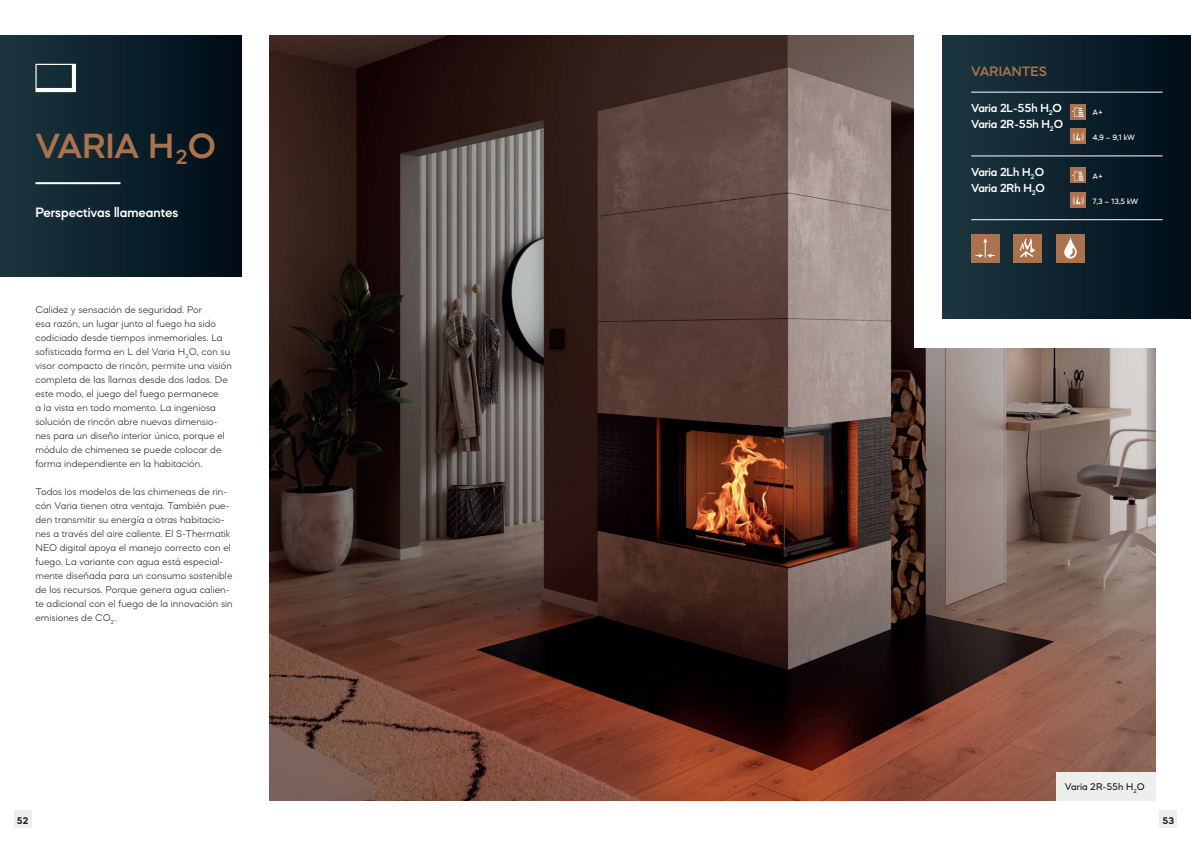
<style>
.page{position:relative;width:1191px;height:842px;background:#fff}
.page>*{position:absolute;margin:0;border:0;box-sizing:border-box;transform-origin:0 0}
.t1{font:600 36px "Mazzard M";letter-spacing:-.005em;color:#ab724e}
.t2{font:600 14px "Mazzard M";color:#fff}
.t3{font:600 14px "Mazzard M";color:#ab724e}
.t4{font:600 12px/15.5px "Mazzard M";letter-spacing:-.01em;color:#fff}
.t5{font:300 10px/14px "Mazzard M";letter-spacing:.005em;color:#231f20}
.t6{font:500 10px "Mazzard M";letter-spacing:.01em;color:#231f20}
.t7{font:700 10px "Mazzard M";color:#231f20}
.t8{font:500 8px "Mazzard M";color:#fff}
</style>
<div class="page">
<img style="left:269px;top:35px;width:886px;height:766px">
<div style="left:914px;top:0;width:277px;height:347px;background:#fff"></div>
<div style="left:943px;top:35px;width:248px;height:284px;background:linear-gradient(to right,#1d3841,#010f1a)"></div>
<div style="left:971px;top:234px;width:28px;height:28px;background:#ab724e"></div>
<svg style="left:975px;top:238px;width:20px;height:20px"></svg>
<div style="left:1013px;top:234px;width:29px;height:28px;background:#ab724e"></div>
<svg style="left:1020px;top:238px;width:15px;height:19px"></svg>
<div style="left:1056px;top:772px;width:99px;height:29px;background:#edefed"></div>
<div style="left:1056px;top:234px;width:28px;height:28px;background:#ab724e"></div>
<svg style="left:1064px;top:237px;width:13px;height:22px"></svg>
<div style="left:0;top:35px;width:241px;height:241px;background:linear-gradient(to right,#1a363f,#000c17)"></div>
<hr style="left:35px;top:182px;width:85px;height:2px;background:#fff">
<svg style="left:35px;top:64px;width:41px;height:28px"></svg>
<hr style="left:971px;top:92px;width:99px;height:1px;background:#fff">
<svg style="left:1070px;top:92px;width:17px;height:1px"></svg>
<hr style="left:1087px;top:92px;width:75px;height:1px;background:#fff">
<hr style="left:971px;top:156px;width:99px;height:1px;background:#fff">
<svg style="left:1070px;top:156px;width:17px;height:1px"></svg>
<hr style="left:1087px;top:156px;width:75px;height:1px;background:#fff">
<hr style="left:971px;top:219px;width:99px;height:1px;background:#fff">
<svg style="left:1070px;top:219px;width:17px;height:1px"></svg>
<hr style="left:1087px;top:219px;width:75px;height:1px;background:#fff">
<div style="left:1070px;top:104px;width:16px;height:15px;background:#ab724e"></div>
<svg style="left:1072px;top:107px;width:12px;height:10px"></svg>
<div style="left:1070px;top:129px;width:16px;height:15px;background:#ab724e"></div>
<svg style="left:1072px;top:132px;width:12px;height:9px"></svg>
<div style="left:1070px;top:168px;width:16px;height:15px;background:#ab724e"></div>
<svg style="left:1072px;top:170px;width:12px;height:11px"></svg>
<div style="left:1070px;top:192px;width:16px;height:16px;background:#ab724e"></div>
<svg style="left:1072px;top:196px;width:12px;height:9px"></svg>
<div style="left:14px;top:811px;width:17px;height:17px;background:#edefed"></div>
<div style="left:1159px;top:811px;width:17px;height:17px;background:#edefed"></div>
<h1 class="t1" style="left:35px;top:124px;width:182px">VARIA H<sub>2</sub>O</h1>
<h2 class="t2" style="left:35px;top:204px;width:144px">Perspectivas llameantes</h2>
<p class="t5" style="left:35px;top:303px;width:198px">Calidez y sensación de seguridad. Por<br>esa razón, un lugar junto al fuego ha sido codiciado desde tiempos inmemoriales. La sofisticada forma en L del Varia H<sub>2</sub>O, con su visor compacto de rincón, permite una visión completa de las llamas desde dos lados. De este modo, el juego del fuego permanece<br>a la vista en todo momento. La ingeniosa solución de rincón abre nuevas dimensio&shy;nes para un diseño interior único, porque el módulo de chimenea se puede colocar de forma independiente en la habitación.</p>
<p class="t5" style="left:35px;top:485px;width:199px">Todos los modelos de las chimeneas de rin&shy;cón Varia tienen otra ventaja. También pue&shy;den transmitir su energía a otras habitacio&shy;nes a través del aire caliente. El S-Thermatik NEO digital apoya el manejo correcto con el fuego. La variante con agua está especial&shy;mente diseñada para un consumo sostenible de los recursos. Porque genera agua calien&shy;te adicional con el fuego de la innovación sin emisiones de CO<sub>2</sub>.</p>
<h2 class="t3" style="left:971px;top:62px;width:77px">VARIANTES</h2>
<p class="t4" style="left:971px;top:100px;width:93px">Varia 2L-55h H<sub>2</sub>O<br>Varia 2R-55h H<sub>2</sub>O</p>
<p class="t8" style="left:1092px;top:107px;width:12px">A+</p>
<p class="t8" style="left:1092px;top:132px;width:44px">4,9 – 9,1 kW</p>
<p class="t4" style="left:971px;top:164px;width:75px">Varia 2Lh H<sub>2</sub>O<br>Varia 2Rh H<sub>2</sub>O</p>
<p class="t8" style="left:1092px;top:171px;width:12px">A+</p>
<p class="t8" style="left:1092px;top:196px;width:47px">7,3 – 13,5 kW</p>
<p class="t6" style="left:1064px;top:780px;width:81px">Varia 2R-55h H<sub>2</sub>O</p>
<p class="t7" style="left:17px;top:814px;width:13px">52</p>
<p class="t7" style="left:1162px;top:814px;width:13px">53</p>
</div>
